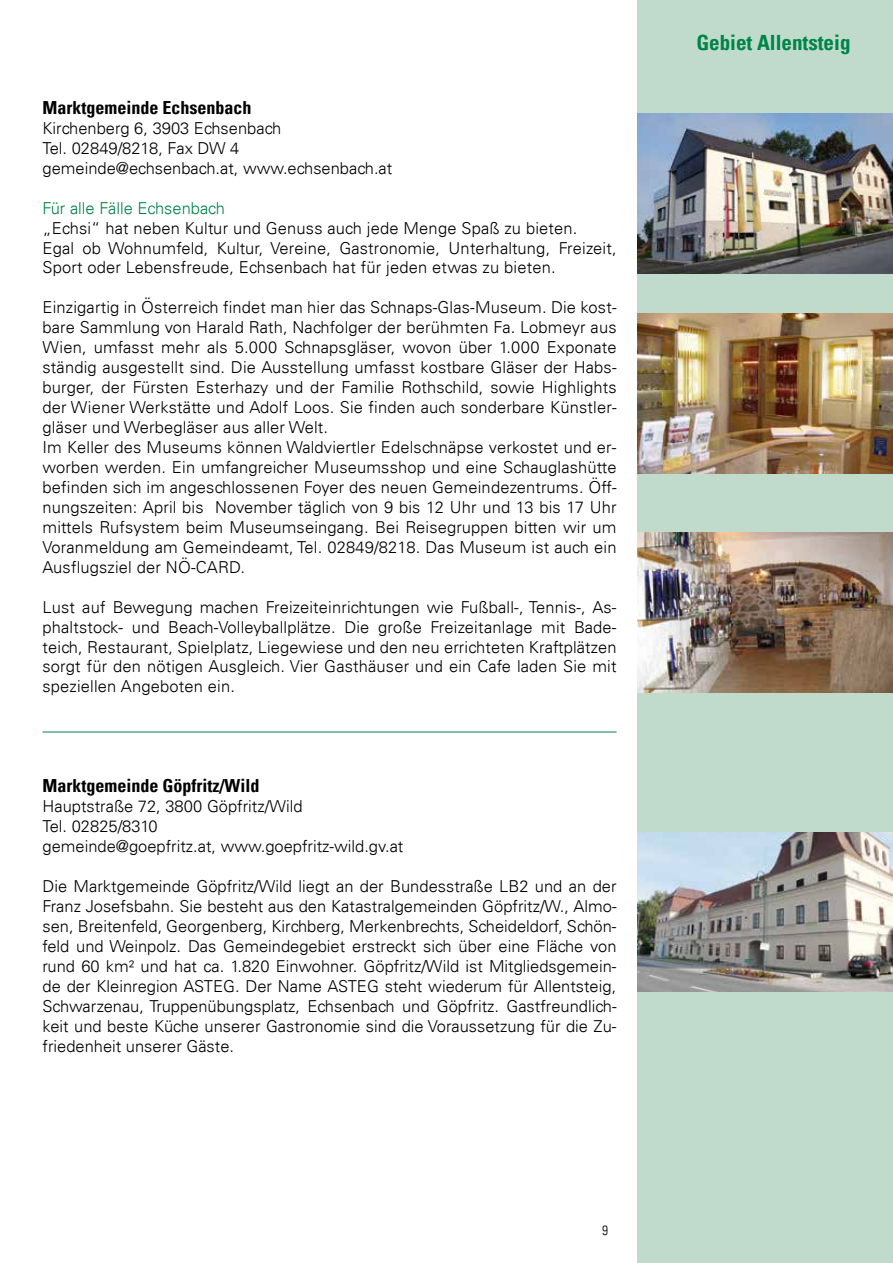
<style>
.page{position:relative;width:893px;height:1263px;background:#fff}
.page>*{position:absolute;margin:0;border:0;box-sizing:border-box;transform-origin:0 0}
.t1{font:700 condensed 21px "Univers";color:#008448}
.t2{font:700 condensed 18px "Univers";color:#000}
.t3{font:300 16.5px/20px "Univers";letter-spacing:.01em;color:#000}
.t4{font:300 16.5px "Univers";color:#008448}
.t5{font:300 condensed 13.5px "Univers LT";color:#000}
</style>
<div class="page">
<div style="left:638px;top:0;width:255px;height:1263px;background:#c0dbcc"></div>
<img style="left:638px;top:114px;width:255px;height:159px">
<img style="left:638px;top:313px;width:255px;height:160px">
<img style="left:638px;top:533px;width:255px;height:159px">
<hr style="left:43px;top:732px;width:574px;height:1px;background:#008448">
<img style="left:638px;top:832px;width:255px;height:160px">
<p class="t2" style="left:43px;top:96px;width:210px">Marktgemeinde Echsenbach</p>
<p class="t3" style="left:43px;top:118px;width:351px">Kirchenberg 6, 3903 Echsenbach<br>Tel. 02849/8218, Fax DW 4 gemeinde@echsenbach.at, www.echsenbach.at</p>
<p class="t4" style="left:43px;top:198px;width:184px">Für alle Fälle Echsenbach</p>
<p class="t3" style="left:43px;top:218px;width:576px">„Echsi“ hat neben Kultur und Genuss auch jede Menge Spaß zu bieten.<br>Egal ob Wohnumfeld, Kultur, Vereine, Gastronomie, Unterhaltung, Freizeit,<br>Sport oder Lebensfreude, Echsenbach hat für jeden etwas zu bieten.</p>
<p class="t3" style="left:43px;top:298px;width:576px">Einzigartig in Österreich findet man hier das Schnaps-Glas-Museum. Die kost&shy;bare Sammlung von Harald Rath, Nachfolger der berühmten Fa. Lobmeyr aus Wien, umfasst mehr als 5.000 Schnapsgläser, wovon über 1.000 Exponate ständig ausgestellt sind. Die Ausstellung umfasst kostbare Gläser der Habs&shy;burger, der Fürsten Esterhazy und der Familie Rothschild, sowie Highlights der Wiener Werkstätte und Adolf Loos. Sie finden auch sonderbare Künstler&shy;gläser und Werbegläser aus aller Welt.<br>Im Keller des Museums können Waldviertler Edelschnäpse verkostet und er&shy;worben werden. Ein umfangreicher Museumsshop und eine Schauglashütte befinden sich im angeschlossenen Foyer des neuen Gemeindezentrums. Öff&shy;nungszeiten: April bis November täglich von 9 bis 12 Uhr und 13 bis 17 Uhr mittels Rufsystem beim Museumseingang. Bei Reisegruppen bitten wir um Voranmeldung am Gemeindeamt, Tel. 02849/8218. Das Museum ist auch ein Ausflugsziel der NÖ-CARD.</p>
<p class="t3" style="left:43px;top:597px;width:576px;text-align:justify">Lust auf Bewegung machen Freizeiteinrichtungen wie Fußball-, Tennis-, As&shy;phaltstock- und Beach-Volleyballplätze. Die große Freizeitanlage mit Bade&shy;teich, Restaurant, Spielplatz, Liegewiese und den neu errichteten Kraftplätzen sorgt für den nötigen Ausgleich. Vier Gasthäuser und ein Cafe laden Sie mit speziellen Angeboten ein.</p>
<p class="t2" style="left:43px;top:775px;width:219px">Marktgemeinde Göpfritz/Wild</p>
<p class="t3" style="left:43px;top:796px;width:362px">Hauptstraße 72, 3800 Göpfritz/Wild<br>Tel. 02825/8310<br>gemeinde@goepfritz.at, www.goepfritz-wild.gv.at</p>
<p class="t3" style="left:43px;top:876px;width:576px;text-align:justify">Die Marktgemeinde Göpfritz/Wild liegt an der Bundesstraße LB2 und an der Franz Josefsbahn. Sie besteht aus den Katastralgemeinden Göpfritz/W., Almo&shy;sen, Breitenfeld, Georgenberg, Kirchberg, Merkenbrechts, Scheideldorf, Schön&shy;feld und Weinpolz. Das Gemeindegebiet erstreckt sich über eine Fläche von rund 60 km² und hat ca. 1.820 Einwohner. Göpfritz/Wild ist Mitgliedsgemein&shy;de der Kleinregion ASTEG. Der Name ASTEG steht wiederum für Allentsteig, Schwarzenau, Truppenübungsplatz, Echsenbach und Göpfritz. Gastfreundlich&shy;keit und beste Küche unserer Gastronomie sind die Voraussetzung für die Zu&shy;friedenheit unserer Gäste.</p>
<p class="t5" style="left:602px;top:1222px;width:7px">9</p>
<p class="t1" style="left:696px;top:30px;width:156px">Gebiet Allentsteig</p>
</div>
